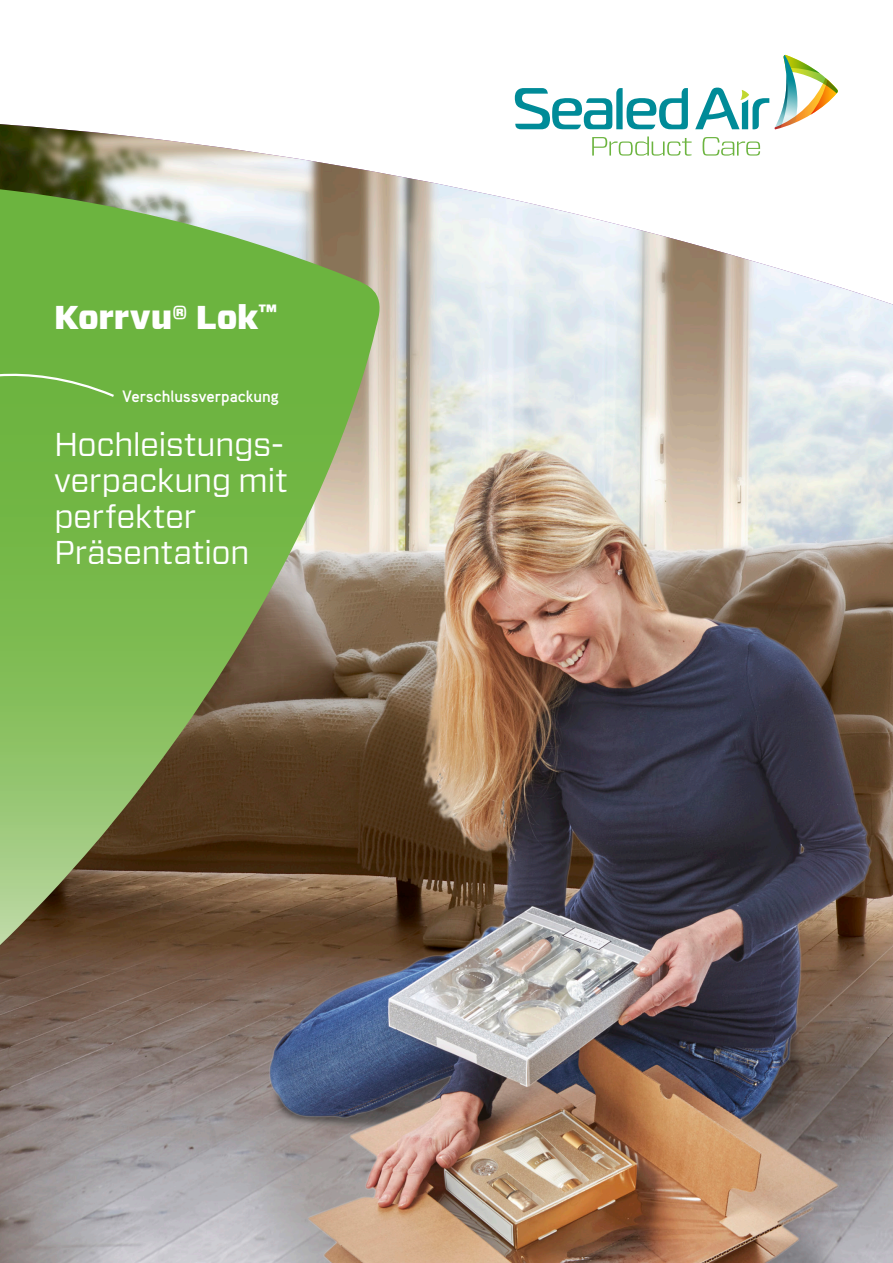
<style>
.page{position:relative;width:893px;height:1263px;background:#fff}
.page>*{position:absolute;margin:0;border:0;box-sizing:border-box;transform-origin:0 0}
.Cover__Headline{font:33px "Forza";letter-spacing:-.02em;color:#fff}
.Cover__Core_Brand{font:900 33px "Forza";letter-spacing:-.01em;color:#fff}
.Cover__Product{font:700 16.5px "Aaux Pro OT";letter-spacing:-.01em;color:#fff}
</style>
<div class="page">
<img style="left:0;top:124px;width:893px;height:1139px">
<svg style="left:0;top:189px;width:384px;height:756px;background:#7a984e"></svg>
<svg style="left:0;top:357px;width:116px;height:42px;background:#74b84a"></svg>
<svg style="left:515px;top:88px;width:173px;height:41px"></svg>
<svg style="left:695px;top:55px;width:143px;height:75px"></svg>
<svg style="left:592px;top:136px;width:100px;height:20px"></svg>
<svg style="left:703px;top:137px;width:57px;height:19px"></svg>
<p class="Cover__Core_Brand" style="left:54px;top:296px;width:224px">Korrvu® Lok<sup>™</sup></p>
<p class="Cover__Product" style="left:122px;top:386px;width:158px">Verschlussverpackung</p>
<p class="Cover__Headline" style="left:54px;top:422px;width:232px">Hochleistungs-</p>
<p class="Cover__Headline" style="left:54px;top:458px;width:235px">verpackung mit</p>
<p class="Cover__Headline" style="left:54px;top:494px;width:144px">perfekter</p>
<p class="Cover__Headline" style="left:54px;top:530px;width:197px">Präsentation</p>
</div>
